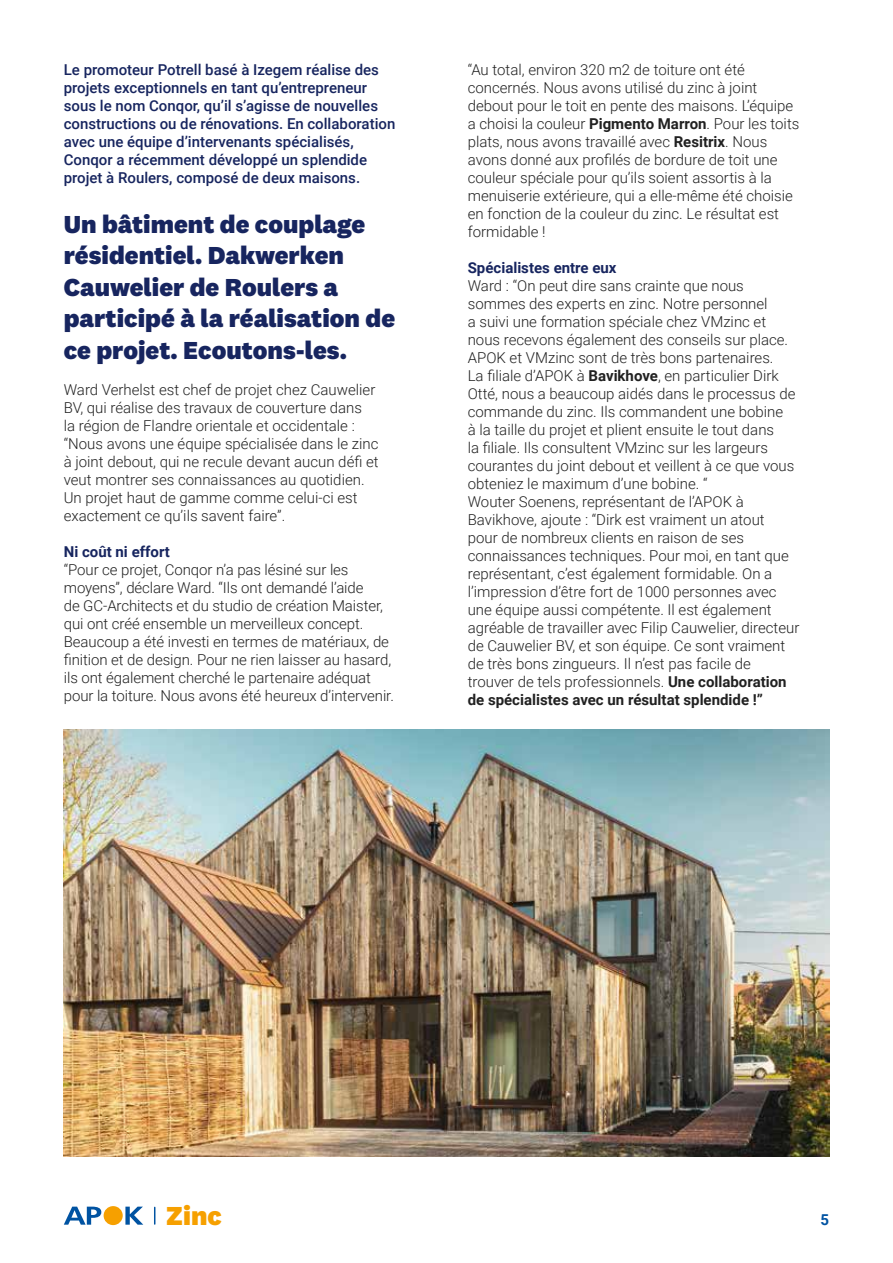
<style>
.page{position:relative;width:893px;height:1263px;background:#fff}
.page>*{position:absolute;margin:0;border:0;box-sizing:border-box;transform-origin:0 0}
.t1{font:800 27px "National 2";color:#f6a000}
.t2{font:800 25.5px/31.5px "National 2";color:#17255f}
.t3{font:300 15px/18px "Roboto";color:#212121}
.t4{font:500 15px/18px "Roboto";color:#17255f}
.t5{font:700 15px "Roboto";color:#17255f}
.t6{font:700 15px "Roboto";color:#0053a2}
.s1{font-weight:700}
</style>
<div class="page">
<img style="left:64px;top:730px;width:765px;height:427px">
<img style="left:63px;top:863px;width:150px;height:363px">
<p class="t4" style="left:64px;top:60px;width:333px">Le promoteur Potrell basé à Izegem réalise des projets exceptionnels en tant qu’entrepreneur sous le nom Conqor, qu’il s’agisse de nouvelles constructions ou de rénovations. En collaboration avec une équipe d’intervenants spécialisés, Conqor a récemment développé un splendide projet à Roulers, composé de deux maisons.</p>
<h2 class="t2" style="left:64px;top:208px;width:333px">Un bâtiment de couplage résidentiel. Dakwerken<br>Cauwelier de Roulers a participé à la réalisation de ce projet. Ecoutons-les.</h2>
<p class="t3" style="left:64px;top:380px;width:316px">Ward Verhelst est chef de projet chez Cauwelier BV, qui réalise des travaux de couverture dans<br>la région de Flandre orientale et occidentale : “Nous avons une équipe spécialisée dans le zinc à joint debout, qui ne recule devant aucun défi et veut montrer ses connaissances au quotidien.<br>Un projet haut de gamme comme celui-ci est exactement ce qu’ils savent faire”.</p>
<p class="t5" style="left:64px;top:541px;width:108px">Ni coût ni effort</p>
<p class="t3" style="left:64px;top:560px;width:332px">“Pour ce projet, Conqor n’a pas lésiné sur les moyens”, déclare Ward. “Ils ont demandé l’aide<br>de GC-Architects et du studio de création Maister, qui ont créé ensemble un merveilleux concept.<br>Beaucoup a été investi en termes de matériaux, de finition et de design. Pour ne rien laisser au hasard, ils ont également cherché le partenaire adéquat pour la toiture. Nous avons été heureux d’intervenir.</p>
<p class="t3" style="left:468px;top:60px;width:333px">“Au total, environ 320 m2 de toiture ont été concernés. Nous avons utilisé du zinc à joint debout pour le toit en pente des maisons. L’équipe a choisi la couleur <span class="s1">Pigmento Marron</span>. Pour les toits plats, nous avons travaillé avec <span class="s1">Resitrix</span>. Nous avons donné aux profilés de bordure de toit une couleur spéciale pour qu’ils soient assortis à la menuiserie extérieure, qui a elle-même été choisie en fonction de la couleur du zinc. Le résultat est formidable !</p>
<p class="t5" style="left:468px;top:257px;width:150px">Spécialistes entre eux</p>
<p class="t3" style="left:468px;top:276px;width:333px">Ward : “On peut dire sans crainte que nous sommes des experts en zinc. Notre personnel<br>a suivi une formation spéciale chez VMzinc et nous recevons également des conseils sur place.<br>APOK et VMzinc sont de très bons partenaires.<br>La filiale d’APOK à <span class="s1">Bavikhove</span>, en particulier Dirk Otté, nous a beaucoup aidés dans le processus de commande du zinc. Ils commandent une bobine<br>à la taille du projet et plient ensuite le tout dans<br>la filiale. Ils consultent VMzinc sur les largeurs courantes du joint debout et veillent à ce que vous obteniez le maximum d’une bobine. “<br>Wouter Soenens, représentant de l’APOK à Bavikhove, ajoute : “Dirk est vraiment un atout<br>pour de nombreux clients en raison de ses connaissances techniques. Pour moi, en tant que représentant, c’est également formidable. On a l’impression d’être fort de 1000 personnes avec une équipe aussi compétente. Il est également agréable de travailler avec Filip Cauwelier, directeur de Cauwelier BV, et son équipe. Ce sont vraiment de très bons zingueurs. Il n’est pas facile de trouver de tels professionnels. <span class="s1">Une collaboration de spécialistes avec un résultat splendide !”</span></p>
<h1 class="t1" style="left:166px;top:1198px;width:57px">Zinc</h1>
<p class="t6" style="left:821px;top:1209px;width:10px">5</p>
</div>
